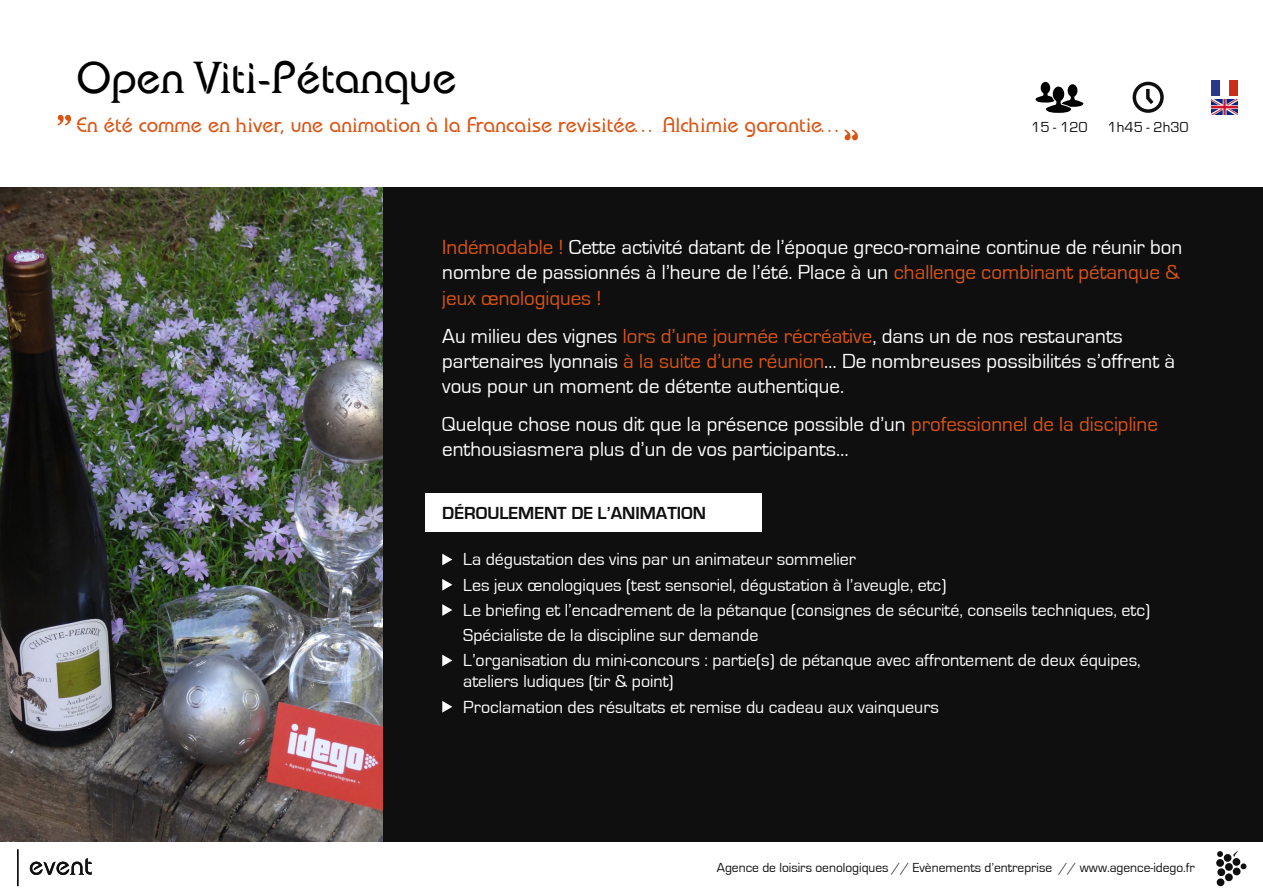
<style>
.page{position:relative;width:1263px;height:893px;background:#fff}
.page>*{position:absolute;margin:0;border:0;box-sizing:border-box;transform-origin:0 0}
.t1{font:45px "bauserif";color:#000}
.t2{font:27px "Eurostile";color:#fff}
.t3{font:21px/25.2px "Eurostile";color:#fff}
.t4{font:21px "bauserif";color:#da5414}
.t5{font:18px/25.2px "Eurostile";color:#fff}
.t6{font:700 18px "Eurostile";color:#0f0f0f}
.t7{font:15px "Eurostile";color:#0f0f0f}
.t8{font:13.5px "Eurostile";color:#0f0f0f}
.s1{color:#da5414}
</style>
<div class="page">
<div style="left:0;top:187px;width:1263px;height:655px;background:#0f0f0f"></div>
<div style="left:425px;top:493px;width:337px;height:38px;background:#fff"></div>
<svg style="left:442px;top:554px;width:10px;height:11px"></svg>
<svg style="left:442px;top:579px;width:10px;height:12px"></svg>
<svg style="left:442px;top:604px;width:10px;height:12px"></svg>
<svg style="left:442px;top:655px;width:10px;height:11px"></svg>
<svg style="left:442px;top:701px;width:10px;height:12px"></svg>
<svg style="left:30px;top:858px;width:62px;height:17px"></svg>
<hr style="left:17px;top:849px;width:1px;height:37px;background:#0f0f0f">
<svg style="left:1216px;top:850px;width:31px;height:37px"></svg>
<svg style="left:1132px;top:81px;width:32px;height:32px"></svg>
<svg style="left:1035px;top:82px;width:48px;height:31px"></svg>
<img style="left:0;top:187px;width:383px;height:655px">
<svg style="left:57px;top:115px;width:14px;height:10px"></svg>
<svg style="left:844px;top:130px;width:14px;height:10px"></svg>
<img style="left:1212px;top:80px;width:25px;height:16px">
<img style="left:1212px;top:99px;width:25px;height:15px">
<h1 class="t1" style="left:77px;top:49px;width:382px">Open Viti-Pétanque</h1>
<p class="t4" style="left:77px;top:112px;width:768px">En été comme en hiver, une animation à la Française revisitée… Alchimie garantie…</p>
<p class="t7" style="left:1031px;top:119px;width:58px">15 - 120</p>
<p class="t7" style="left:1107px;top:119px;width:83px">1h45 - 2h30</p>
<p class="t3" style="left:442px;top:235px;width:742px;text-align:justify"><span class="s1">Indémodable !</span> Cette activité datant de l’époque greco-romaine continue de réunir bon nombre de passionnés à l’heure de l’été. Place à un <span class="s1">challenge combinant pétanque &amp; jeux œnologiques !</span></p>
<p class="t3" style="left:442px;top:323px;width:734px">Au milieu des vignes <span class="s1">lors d’une journée récréative</span>, dans un de nos restaurants partenaires lyonnais <span class="s1">à la suite d’une réunion</span>… De nombreuses possibilités s’offrent à vous pour un moment de détente authentique.</p>
<p class="t3" style="left:442px;top:412px;width:717px">Quelque chose nous dit que la présence possible d’un <span class="s1">professionnel de la discipline </span>enthousiasmera plus d’un de vos participants…</p>
<p class="t2" style="left:489px;top:367px;width:34px">xxx</p>
<p class="t2" style="left:489px;top:434px;width:45px">xxxx</p>
<p class="t6" style="left:442px;top:503px;width:265px">DÉROULEMENT DE L’ANIMATION</p>
<p class="t5" style="left:463px;top:547px;width:688px">La dégustation des vins par un animateur sommelier<br>Les jeux œnologiques (test sensoriel, dégustation à l’aveugle, etc)<br>Le briefing et l’encadrement de la pétanque (consignes de sécurité, conseils techniques, etc)<br>Spécialiste de la discipline sur demande<br>L’organisation du mini-concours : partie(s) de pétanque avec affrontement de deux équipes,</p>
<p class="t5" style="left:463px;top:669px;width:477px">ateliers ludiques (tir &amp; point)<br>Proclamation des résultats et remise du cadeau aux vainqueurs</p>
<p class="t8" style="left:717px;top:860px;width:479px">Agence de loisirs oenologiques // Evènements d’entreprise // www.agence-idego.fr</p>
</div>
